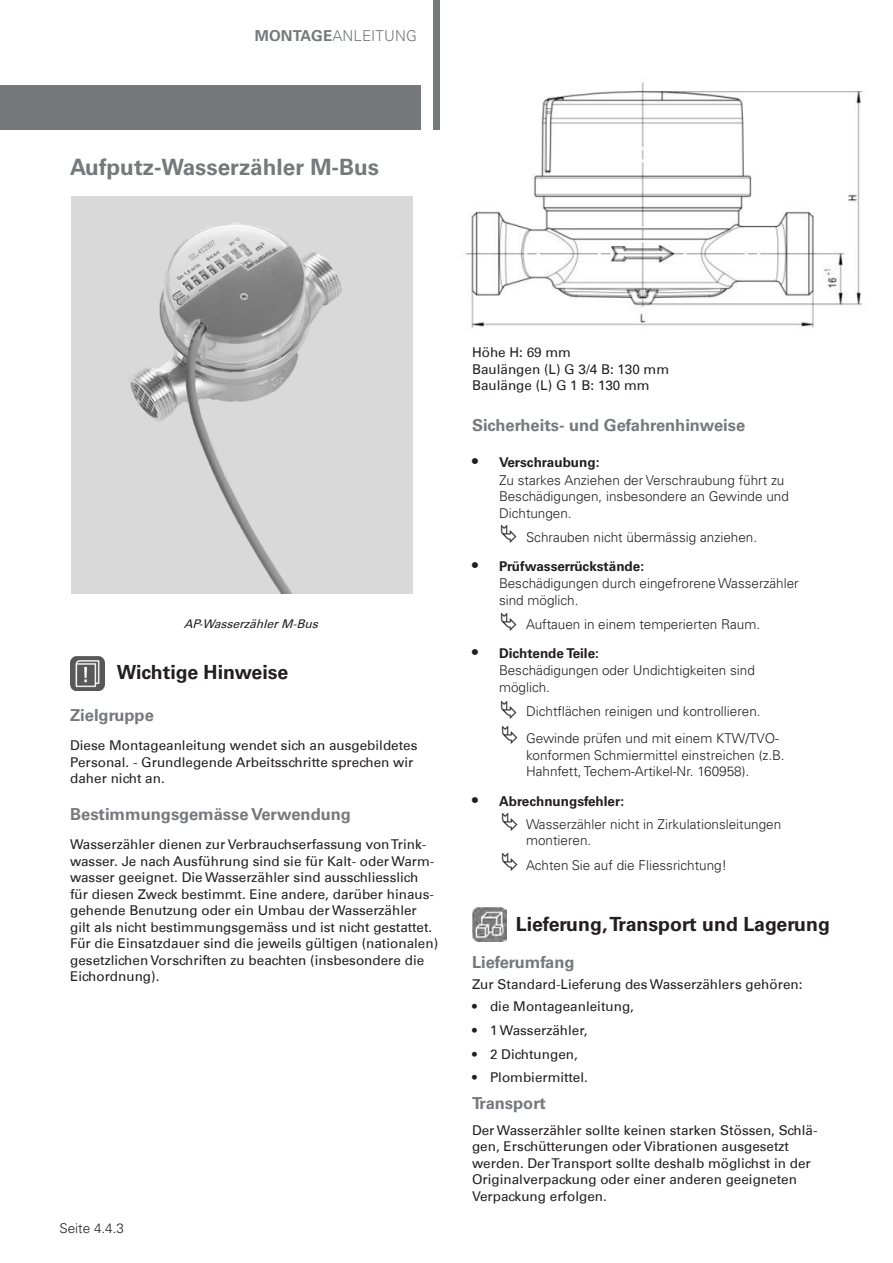
<style>
.page{position:relative;width:893px;height:1263px;background:#fff}
.page>*{position:absolute;margin:0;border:0;box-sizing:border-box;transform-origin:0 0}
.t1{font:700 22.5px "Univers LT Std";color:#76787b}
.t2{font:700 19.5px "Univers LT Std";color:#231f20}
.t3{font:700 16.5px "Univers LT Std";color:#76787b}
.t4{font:300 15px "Univers LT Pro 45";letter-spacing:.01em;color:#76787b}
.t5{font:13.5px/16.5px "Univers 55 Roman";color:#231f20}
.t6{font:300 13.5px/16.5px "Univers LT Pro 45";color:#231f20}
.t7{font:700 13.5px "Univers LT Pro 65";color:#231f20}
.t8{font:italic 12px "Univers 55 Roman";color:#231f20}
.s1{font-family:"Univers LT Std";font-weight:700}
.s2{font-family:"Univers LT Std";font-size:16.5px}
</style>
<div class="page">
<div style="left:0;top:85px;width:421px;height:45px;background:#76787b"></div>
<div style="left:434px;top:0;width:6px;height:130px;background:#76787b"></div>
<img style="left:70px;top:657px;width:35px;height:34px">
<img style="left:71px;top:197px;width:341px;height:396px">
<img style="left:465px;top:82px;width:398px;height:246px">
<img style="left:472px;top:908px;width:34px;height:34px">
<p class="t4" style="left:255px;top:26px;width:164px"><span class="s1">MONTAGE</span>ANLEITUNG</p>
<p class="t1" style="left:70px;top:154px;width:310px">Aufputz-Wasserzähler M-Bus</p>
<p class="t8" style="left:184px;top:616px;width:139px">AP-WasserzählerM-Bus</p>
<p class="t2" style="left:117px;top:661px;width:173px">Wichtige Hinweise</p>
<p class="t3" style="left:70px;top:705px;width:85px">Zielgruppe</p>
<p class="t5" style="left:70px;top:737px;width:349px">Diese Montageanleitung wendet sich an ausgebildetes<br>Personal. - Grundlegende Arbeitsschritte sprechen wir daher nicht an.</p>
<p class="t3" style="left:70px;top:804px;width:282px">Bestimmungsgemässe Verwendung</p>
<p class="t5" style="left:70px;top:836px;width:370px">Wasserzähler dienen zur Verbrauchserfassung von Trink&shy;wasser. Je nach Ausführung sind sie für Kalt- oder Warm&shy;wasser geeignet. Die Wasserzähler sind ausschliesslich für diesen Zweck bestimmt. Eine andere, darüber hinaus&shy;gehende Benutzung oder ein Umbau der Wasserzähler gilt als nicht bestimmungsgemäss und ist nicht gestattet.<br>Für die Einsatzdauer sind die jeweils gültigen (nationalen) gesetzlichen Vorschriften zu beachten (insbesondere die Eichordnung).</p>
<p class="t6" style="left:60px;top:1220px;width:66px">Seite 4.4.3</p>
<p class="t5" style="left:472px;top:344px;width:101px">Höhe H: 69 mm</p>
<p class="t5" style="left:472px;top:361px;width:199px">Baulängen (L) G 3/4 B: 130 mm</p>
<p class="t5" style="left:472px;top:377px;width:179px">Baulänge (L) G 1 B: 130 mm</p>
<p class="t3" style="left:472px;top:415px;width:275px">Sicherheits- und Gefahrenhinweise</p>
<p class="t7" style="left:472px;top:455px;width:129px"><span class="s2">•</span> Verschraubung:</p>
<p class="t6" style="left:499px;top:472px;width:291px">Zu starkes Anziehen der Verschraubung führt zu<br>Beschädigungen, insbesondere an Gewinde und</p>
<p class="t6" style="left:499px;top:505px;width:74px">Dichtungen.</p>
<p class="t6" style="left:526px;top:529px;width:233px">Schrauben nicht übermässig anziehen.</p>
<p class="t7" style="left:472px;top:558px;width:174px"><span class="s2">•</span> Prüfwasserrückstände:</p>
<p class="t6" style="left:499px;top:575px;width:301px">Beschädigungen durch eingefrorene Wasserzähler sind möglich.</p>
<p class="t6" style="left:526px;top:616px;width:236px">Auftauen in einem temperierten Raum.</p>
<p class="t7" style="left:472px;top:645px;width:128px"><span class="s2">•</span> Dichtende Teile:</p>
<p class="t6" style="left:499px;top:662px;width:257px">Beschädigungen oder Undichtigkeiten sind</p>
<p class="t6" style="left:499px;top:679px;width:53px">möglich.</p>
<p class="t6" style="left:526px;top:703px;width:236px">Dichtflächen reinigen und kontrollieren.</p>
<p class="t6" style="left:526px;top:730px;width:260px">Gewinde prüfen und mit einem KTW/TVO&shy;konformen Schmiermittel einstreichen (z.B.<br>Hahnfett, Techem-Artikel-Nr. 160958).</p>
<p class="t7" style="left:472px;top:793px;width:154px"><span class="s2">•</span> Abrechnungsfehler:</p>
<p class="t6" style="left:526px;top:816px;width:257px">Wasserzähler nicht in Zirkulationsleitungen montieren.</p>
<p class="t6" style="left:526px;top:856px;width:202px">Achten Sie auf die Fliessrichtung!</p>
<p class="t2" style="left:516px;top:913px;width:316px">Lieferung, Transport und Lagerung</p>
<p class="t3" style="left:472px;top:952px;width:104px">Lieferumfang</p>
<p class="t5" style="left:472px;top:975px;width:332px">Zur Standard-Lieferung des Wasserzählers gehören:</p>
<p class="t5" style="left:472px;top:998px;width:164px">• die Montageanleitung,</p>
<p class="t5" style="left:472px;top:1022px;width:117px">• 1 Wasserzähler,</p>
<p class="t5" style="left:472px;top:1045px;width:107px">• 2 Dichtungen,</p>
<p class="t5" style="left:472px;top:1069px;width:117px">• Plombiermittel.</p>
<p class="t3" style="left:472px;top:1093px;width:75px">Transport</p>
<p class="t5" style="left:472px;top:1121px;width:347px">Der Wasserzähler sollte keinen starken Stössen, Schlä&shy;gen, Erschütterungen oder Vibrationen ausgesetzt werden. Der Transport sollte deshalb möglichst in der Originalverpackung oder einer anderen geeigneten Verpackung erfolgen.</p>
</div>
